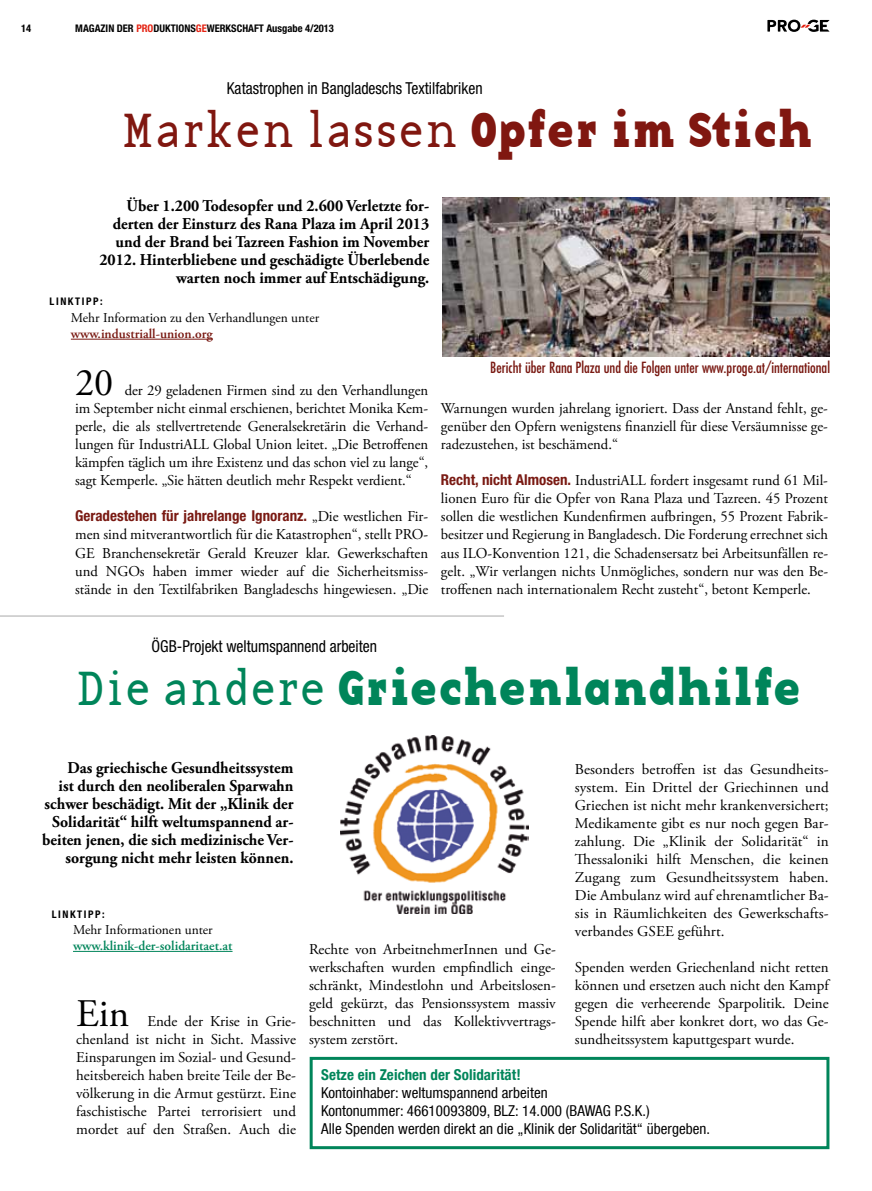
<style>
.page{position:relative;width:872px;height:1191px;background:#fff}
.page>*{position:absolute;margin:0;border:0;box-sizing:border-box;transform-origin:0 0}
.t1{font:51px "Base Twelve Serif B";color:#00855a;scale:.95 1}
.t2{font:49.5px "Base Twelve Serif";color:#801710;scale:.92 1}
.t3{font:39px "Adobe Garamond Pro";color:#000}
.t4{font:700 16.5px/18px "Adobe Garamond Pro";color:#000;text-align:right;scale:.95 1}
.t5{font:condensed 16.5px "Helvetica Neue LT Std";color:#000;scale:.95 1}
.t6{font:15px/18px "Adobe Garamond Pro";color:#000;text-align:justify}
.t7{font:condensed 15px/18px "Helvetica Neue LT Com";letter-spacing:.005em;color:#000}
.t8{font:condensed 15px "Futura Std";color:#791912}
.t9{font:700 condensed 15px "Helvetica Neue LT Std";color:#791912}
.t10{font:700 condensed 15px "Helvetica Neue LT Com";letter-spacing:.005em;color:#00855a}
.t11{font:13.5px "Adobe Garamond Pro";color:#000}
.t12{font:600 13.5px "Adobe Garamond Pro";color:#00855a}
.t13{font:600 13.5px "Adobe Garamond Pro";color:#791912}
.t14{font:700 condensed 10.5px "Helvetica Neue LT Std";color:#000}
.s1{color:#e42313}
.s2{font-family:"Base Twelve Serif B";font-size:51px}
.s3{font-family:"Adobe Garamond Pro";font-weight:400;font-stretch:normal;color:#000}
.s4{font-family:"Helvetica Neue LT Std";font-weight:700;font-stretch:condensed;color:#791912}
.s5{font-family:"Base Twelve Serif";font-size:49.5px}
</style>
<div class="page">
<svg style="left:767px;top:20px;width:62px;height:12px"></svg>
<img style="left:442px;top:198px;width:387px;height:158px">
<img style="left:340px;top:735px;width:189px;height:178px">
<hr style="left:0;top:615px;width:504px;height:2px;background:#c6c6c6">
<hr style="left:71px;top:339px;width:142px;height:1px;background:#791912">
<hr style="left:73px;top:951px;width:159px;height:1px;background:#00855a">
<div style="left:310px;top:1056px;width:519px;height:93px;border:3px solid #00855a"></div>
<p class="t14" style="left:21px;top:22px;width:12px">14</p>
<p class="t14" style="left:75px;top:22px;width:48px">MAGAZIN DER</p>
<p class="t14" style="left:136px;top:22px;width:199px"><span class="s1">PRO</span> DUKTIONS<span class="s1">GE</span>WERKSCHAFT Ausgabe 4/2013</p>
<p class="t5" style="left:227px;top:79px;width:271px">Katastrophen in Bangladeschs Textilfabriken</p>
<h2 class="t2" style="left:121px;top:99px;width:754px">Marken lassen <span class="s2">Opfer im Stich</span></h2>
<p class="t4" style="left:99px;top:197px;width:349px">Über 1.200 Todesopfer und 2.600 Verletzte for&shy;derten der Einsturz des Rana Plaza im April 2013 und der Brand bei Tazreen Fashion im November 2012. Hinterbliebene und geschädigte Überlebende warten noch immer auf Entschädigung.</p>
<p class="t14" style="left:50px;top:295px;width:55px">l inkTI PP:</p>
<p class="t11" style="left:71px;top:309px;width:250px">Mehr Information zu den Verhandlungen unter</p>
<p class="t13" style="left:71px;top:326px;width:143px">www.industriall-union.org</p>
<h3 class="t3" style="left:75px;top:360px;width:40px">20</h3>
<p class="t6" style="left:75px;top:382px;width:354px;text-indent:50px">der 29 geladenen Firmen sind zu den Verhandlungen im September nicht einmal erschienen, berichtet Monika Kem&shy;perle, die als stellvertretende Generalsekretärin die Verhand&shy;lungen für IndustriALL Global Union leitet. „Die Betroffenen kämpfen täglich um ihre Existenz und das schon viel zu lange“, sagt Kemperle. „Sie hätten deutlich mehr Respekt verdient.“</p>
<p class="t9" style="left:75px;top:507px;width:354px">Geradestehen für jahrelange Ignoranz. <span class="s3">„Die westlichen Fir-</span></p>
<p class="t6" style="left:75px;top:526px;width:354px">men sind mitverantwortlich für die Katastrophen“, stellt PRO-GE Branchensekretär Gerald Kreuzer klar. Gewerkschaften und NGOs haben immer wieder auf die Sicherheitsmiss&shy;stände in den Textilfabriken Bangladeschs hingewiesen. „Die</p>
<p class="t8" style="left:490px;top:359px;width:341px">Bericht über Rana Plaza und die Folgen unter www.proge.at/international</p>
<p class="t6" style="left:441px;top:400px;width:388px">Warnungen wurden jahrelang ignoriert. Dass der Anstand fehlt, ge&shy;genüber den Opfern wenigstens finanziell für diese Versäumnisse ge&shy;radezustehen, ist beschämend.“</p>
<p class="t6" style="left:441px;top:472px;width:388px"><span class="s4">Recht, nicht Almosen.</span> IndustriALL fordert insgesamt rund 61 Mil&shy;lionen Euro für die Opfer von Rana Plaza und Tazreen. 45 Prozent sollen die westlichen Kundenfirmen aufbringen, 55 Prozent Fabrik&shy;besitzer und Regierung in Bangladesch. Die Forderung errechnet sich aus ILO-Konvention 121, die Schadensersatz bei Arbeitsunfällen re&shy;gelt. „Wir verlangen nichts Unmögliches, sondern nur was den Be&shy;troffenen nach internationalem Recht zusteht“, betont Kemperle.</p>
<p class="t5" style="left:151px;top:636px;width:239px">ÖGB-Projekt weltumspannend arbeiten</p>
<h1 class="t1" style="left:75px;top:651px;width:766px"><span class="s5">Die andere</span> Griechenlandhilfe</h1>
<p class="t4" style="left:42px;top:759px;width:266px">Das griechische Gesundheitssystem<br>ist durch den neoliberalen Sparwahn schwer beschädigt. Mit der „Klinik der Solidarität“ hilft weltumspannend ar&shy;beiten jenen, die sich medizinische Ver&shy;sorgung nicht mehr leisten können.</p>
<p class="t14" style="left:52px;top:907px;width:55px">l inkTI PP:</p>
<p class="t11" style="left:73px;top:921px;width:141px">Mehr Informationen unter</p>
<p class="t12" style="left:73px;top:938px;width:161px">www.klinik-der-solidaritaet.at</p>
<h3 class="t3" style="left:76px;top:990px;width:55px">Ein</h3>
<p class="t6" style="left:76px;top:1012px;width:221px;text-indent:71px">Ende der Krise in Grie&shy;chenland ist nicht in Sicht. Massive Einsparungen im Sozial- und Gesund&shy;heitsbereich haben breite Teile der Be&shy;völkerung in die Armut gestürzt. Eine faschistische Partei terrorisiert und mordet auf den Straßen. Auch die</p>
<p class="t6" style="left:309px;top:940px;width:248px">Rechte von ArbeitnehmerInnen und Ge&shy;werkschaften wurden empfindlich einge&shy;schränkt, Mindestlohn und Arbeitslosen&shy;geld gekürzt, das Pensionssystem massiv beschnitten und das Kollektivvertrags&shy;system zerstört.</p>
<p class="t6" style="left:575px;top:760px;width:255px">Besonders betroffen ist das Gesundheits&shy;system. Ein Drittel der Griechinnen und Griechen ist nicht mehr krankenversichert; Medikamente gibt es nur noch gegen Bar&shy;zahlung. Die „Klinik der Solidarität“ in Thessaloniki hilft Menschen, die keinen Zugang zum Gesundheitssystem haben.<br>Die Ambulanz wird auf ehrenamtlicher Ba&shy;sis in Räumlichkeiten des Gewerkschafts&shy;verbandes GSEE geführt.</p>
<p class="t6" style="left:575px;top:958px;width:255px">Spenden werden Griechenland nicht retten können und ersetzen auch nicht den Kampf gegen die verheerende Sparpolitik. Deine Spende hilft aber konkret dort, wo das Ge&shy;sundheitssystem kaputtgespart wurde.</p>
<p class="t10" style="left:321px;top:1065px;width:201px">Setze ein Zeichen der Solidarität!</p>
<p class="t7" style="left:321px;top:1083px;width:390px">Kontoinhaber: weltumspannend arbeiten<br>Kontonummer: 46610093809, BLZ: 14.000 (BAWAG P.S.K.)<br>Alle Spenden werden direkt an die „Klinik der Solidarität“ übergeben.</p>
</div>
